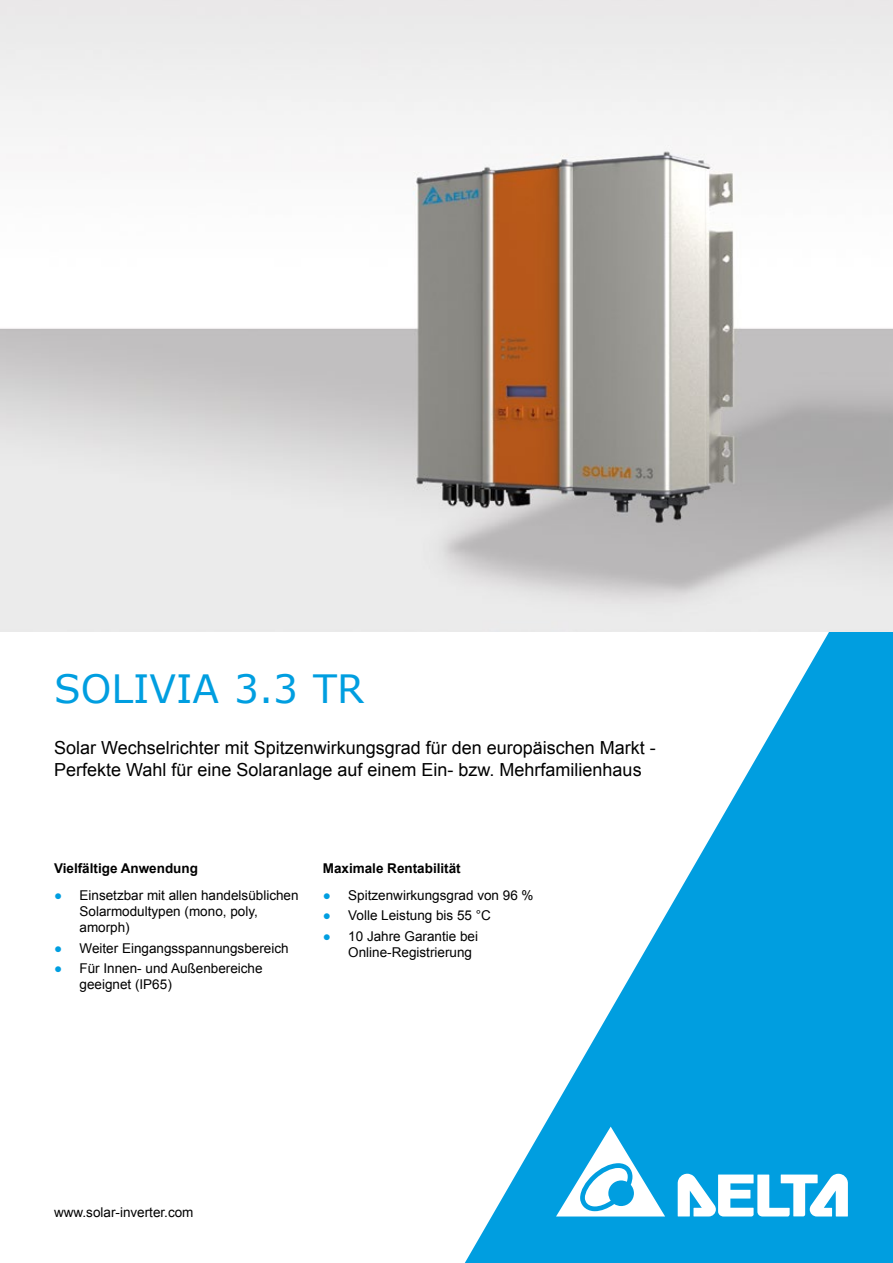
<style>
.page{position:relative;width:893px;height:1263px;background:#fff}
.page>*{position:absolute;margin:0;border:0;box-sizing:border-box;transform-origin:0 0}
.t1{font:39px "Verdana";color:#009ee0}
.t2{font:18px/21.6px "Arial";color:#000}
.t3{font:13.5px/16.2px "Arial";color:#000}
.t4{font:700 13.5px "Arial";color:#000}
.s1{color:#009ee0}
</style>
<div class="page">
<svg style="left:465px;top:631px;width:428px;height:632px;fill:#009ee0"></svg>
<svg style="left:678px;top:1174px;width:170px;height:42px"></svg>
<svg style="left:556px;top:1126px;width:109px;height:90px"></svg>
<img style="left:0;top:0;width:893px;height:631px">
<h1 class="t1" style="left:54px;top:662px;width:312px">SOLIVIA 3.3 TR</h1>
<h2 class="t2" style="left:54px;top:737px;width:603px">Solar Wechselrichter mit Spitzenwirkungsgrad für den europäischen Markt -<br>Perfekte Wahl für eine Solaranlage auf einem Ein- bzw. Mehrfamilienhaus</h2>
<p class="t4" style="left:54px;top:859px;width:146px">Vielfältige Anwendung</p>
<p class="t3" style="left:80px;top:887px;width:221px;text-indent:-26px"><span class="s1">●</span> Einsetzbar mit allen handelsüblichen<br>Solarmodultypen (mono, poly, amorph)</p>
<p class="t3" style="left:54px;top:940px;width:236px"><span class="s1">●</span> Weiter Eingangsspannungsbereich</p>
<p class="t3" style="left:80px;top:960px;width:185px;text-indent:-26px"><span class="s1">●</span> Für Innen- und Außenbereiche geeignet (IP65)</p>
<p class="t4" style="left:323px;top:859px;width:140px">Maximale Rentabilität</p>
<p class="t3" style="left:323px;top:887px;width:212px"><span class="s1">●</span> Spitzenwirkungsgrad von 96 %</p>
<p class="t3" style="left:323px;top:907px;width:170px"><span class="s1">●</span> Volle Leistung bis 55 °C</p>
<p class="t3" style="left:348px;top:928px;width:131px;text-indent:-26px"><span class="s1">●</span> 10 Jahre Garantie bei<br>Online-Registrierung</p>
<p class="t3" style="left:54px;top:1204px;width:141px">www.solar-inverter.com</p>
</div>
